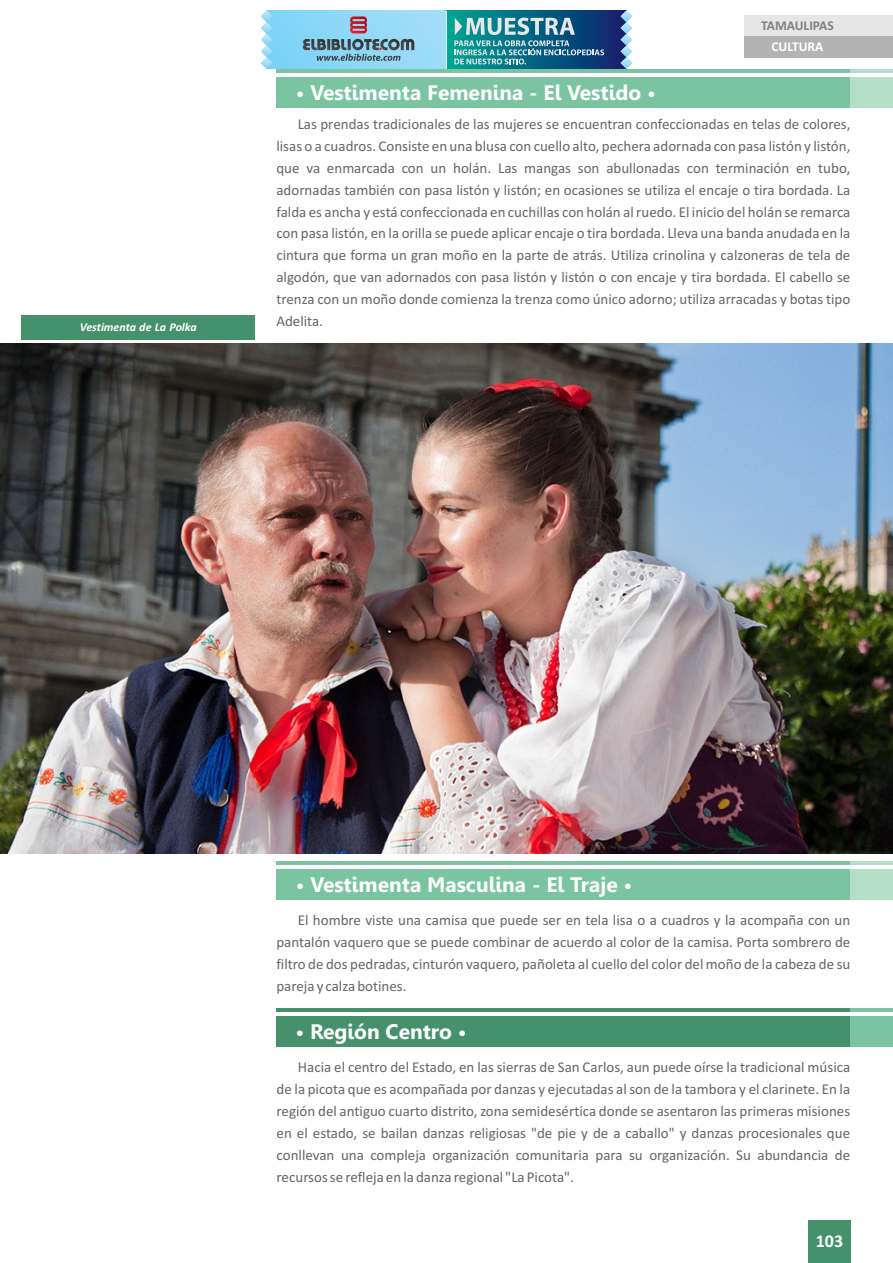
<style>
.page{position:relative;width:893px;height:1263px;background:#fff}
.page>*{position:absolute;margin:0;border:0;box-sizing:border-box;transform-origin:0 0}
.t1{font:700 21px "Gisha";color:#fff}
.t2{font:700 18px "Calibri";color:#fff}
.t3{font:15px/21.9px "Calibri";color:#666;text-align:justify}
.t4{font:700 13.5px "Calibri";color:#808080}
.t5{font:700 13.5px "Calibri";color:#fff}
.t6{font:italic 700 12px "Calibri";color:#fff}
</style>
<div class="page">
<div style="left:276px;top:77px;width:574px;height:31px;background:#7ac4a1"></div>
<hr style="left:276px;top:69px;width:574px;height:4px;background:#7ac4a1">
<div style="left:850px;top:77px;width:43px;height:31px;background:#b5dec7"></div>
<hr style="left:850px;top:69px;width:43px;height:4px;background:#b5dec7">
<div style="left:744px;top:15px;width:149px;height:21px;background:#e6e6e6"></div>
<div style="left:744px;top:36px;width:149px;height:22px;background:#b3b3b3"></div>
<div style="left:808px;top:1220px;width:42px;height:43px;background:#45916b"></div>
<img style="left:0;top:344px;width:893px;height:510px">
<div style="left:21px;top:315px;width:234px;height:24px;background:#45916b"></div>
<div style="left:276px;top:869px;width:574px;height:30px;background:#7ac4a1"></div>
<hr style="left:276px;top:861px;width:574px;height:4px;background:#7ac4a1">
<div style="left:850px;top:869px;width:43px;height:31px;background:#b5dec7"></div>
<hr style="left:850px;top:861px;width:43px;height:4px;background:#b5dec7">
<div style="left:276px;top:1016px;width:574px;height:30px;background:#45916b"></div>
<hr style="left:276px;top:1008px;width:574px;height:4px;background:#45916b">
<div style="left:850px;top:1016px;width:43px;height:30px;background:#7ac4a1"></div>
<hr style="left:850px;top:1008px;width:43px;height:4px;background:#7ac4a1">
<svg style="left:272px;top:10px;width:174px;height:59px;background:#8fd8f7"></svg>
<svg style="left:308px;top:428px;width:64px;height:28px;background:#6c5552"></svg>
<div style="left:372px;top:428px;width:8px;height:28px;background:#696d6a"></div>
<svg style="left:384px;top:428px;width:36px;height:28px"></svg>
<svg style="left:423px;top:428px;width:8px;height:28px"></svg>
<svg style="left:434px;top:428px;width:157px;height:28px;background:#675047"></svg>
<svg style="left:446px;top:10px;width:175px;height:59px;background:#095c7f"></svg>
<svg style="left:261px;top:10px;width:11px;height:59px"></svg>
<svg style="left:621px;top:10px;width:11px;height:59px"></svg>
<svg style="left:350px;top:16px;width:17px;height:17px"></svg>
<svg style="left:302px;top:39px;width:112px;height:22px;background:#6d98ac"></svg>
<svg style="left:454px;top:18px;width:150px;height:46px;background:#42889e"></svg>
<hr style="left:446px;top:11px;width:1px;height:58px;background:#e6e7e9">
<p class="t6" style="left:80px;top:322px;width:118px">Vestimenta de La Polka</p>
<p class="t4" style="left:761px;top:20px;width:74px">TAMAULIPAS</p>
<p class="t5" style="left:771px;top:41px;width:53px">CULTURA</p>
<h1 class="t1" style="left:296px;top:84px;width:362px">• Vestimenta Femenina - El Vestido •</h1>
<p class="t3" style="left:276px;top:114px;width:576px;text-indent:21px">Las prendas tradicionales de las mujeres se encuentran confeccionadas en telas de colores, lisas o a cuadros. Consiste en una blusa con cuello alto, pechera adornada con pasa listón y listón, que va enmarcada con un holán. Las mangas son abullonadas con terminación en tubo, adornadas también con pasa listón y listón; en ocasiones se utiliza el encaje o tira bordada. La falda es ancha y está confeccionada en cuchillas con holán al ruedo. El inicio del holán se remarca con pasa listón, en la orilla se puede aplicar encaje o tira bordada. Lleva una banda anudada en la cintura que forma un gran moño en la parte de atrás. Utiliza crinolina y calzoneras de tela de algodón, que van adornados con pasa listón y listón o con encaje y tira bordada. El cabello se trenza con un moño donde comienza la trenza como único adorno; utiliza arracadas y botas tipo Adelita.</p>
<h1 class="t1" style="left:296px;top:876px;width:338px">• Vestimenta Masculina - El Traje •</h1>
<p class="t3" style="left:276px;top:910px;width:575px;text-indent:21px">El hombre viste una camisa que puede ser en tela lisa o a cuadros y la acompaña con un pantalón vaquero que se puede combinar de acuerdo al color de la camisa. Porta sombrero de filtro de dos pedradas, cinturón vaquero, pañoleta al cuello del color del moño de la cabeza de su pareja y calza botines.</p>
<h1 class="t1" style="left:295px;top:1023px;width:173px">• Región Centro •</h1>
<p class="t3" style="left:277px;top:1058px;width:575px;text-indent:21px">Hacia el centro del Estado, en las sierras de San Carlos, aun puede oírse la tradicional música de la picota que es acompañada por danzas y ejecutadas al son de la tambora y el clarinete. En la región del antiguo cuarto distrito, zona semidesértica donde se asentaron las primeras misiones en el estado, se bailan danzas religiosas "de pie y de a caballo" y danzas procesionales que conllevan una compleja organización comunitaria para su organización. Su abundancia de recursos se refleja en la danza regional "La Picota".</p>
<p class="t2" style="left:816px;top:1234px;width:29px">103</p>
</div>
